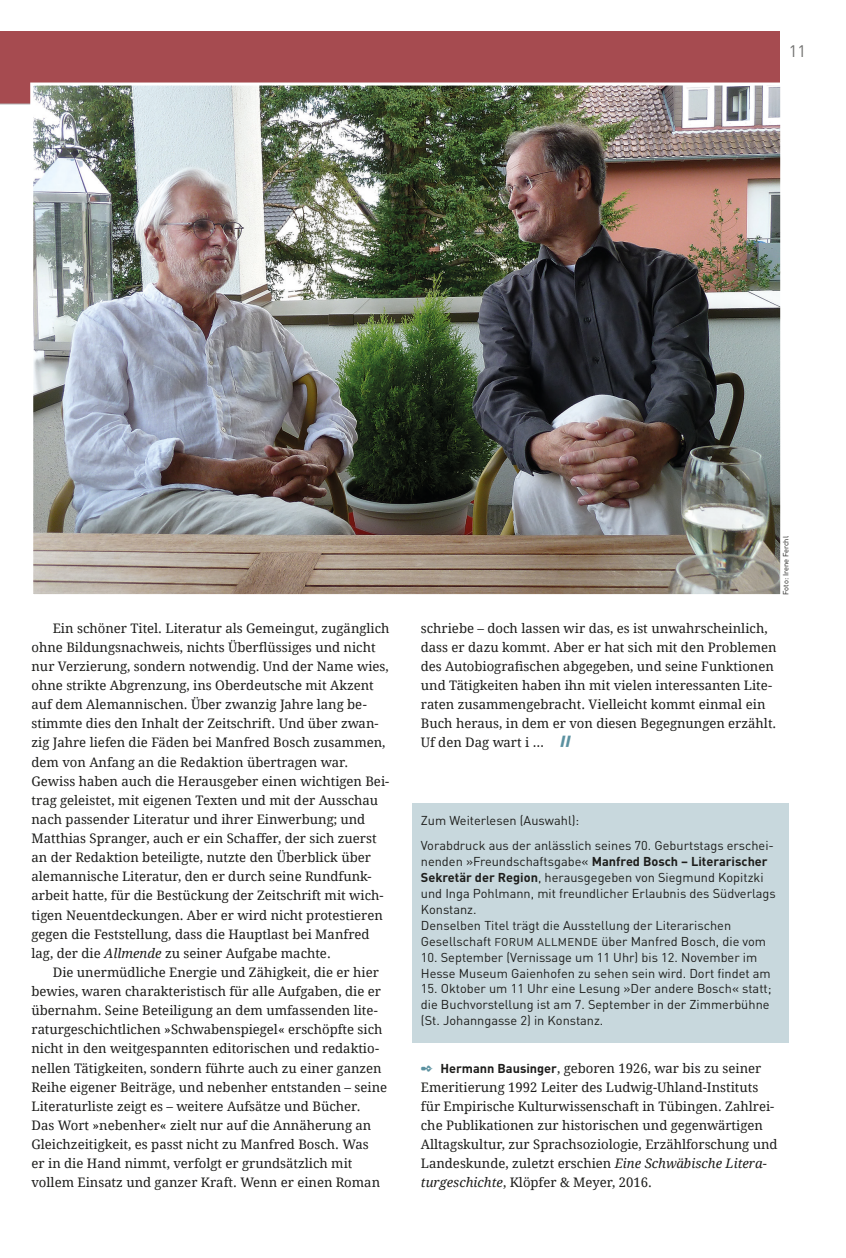
<style>
.page{position:relative;width:846px;height:1258px;background:#fff}
.page>*{position:absolute;margin:0;border:0;box-sizing:border-box;transform-origin:0 0}
.t1{font:16.5px "DINOT";color:#70706f}
.t2{font:italic 900 15px "Frutiger BQ";color:#5b91a0}
.t3{font:13.2px/19px "Droid Serif";color:#1d1d1b}
.t4{font:12.75px/15.9px "DINOT";color:#1d1d1b}
.t5{font:7.5px "DINOT";color:#1d1d1b}
.s1{font-style:italic}
.s2{font-weight:700}
.s3{font-size:11.25px}
.s4{font-family:"DINOT";font-weight:700;font-size:12.75px}
</style>
<div class="page">
<div style="left:412px;top:803px;width:376px;height:240px;background:#c8d8dd"></div>
<div style="left:0;top:32px;width:780px;height:72px;background:#a64b50"></div>
<hr style="left:0;top:104px;width:391px;height:1px;background:#b2b2b2">
<img style="left:34px;top:87px;width:745px;height:506px">
<div style="left:30px;top:83px;width:753px;height:514px;border:3px solid #fff"></div>
<p class="t1" style="left:788px;top:40px;width:19px">11</p>
<p class="t3" style="left:32px;top:618px;width:359px;text-indent:21px">Ein schöner Titel. Literatur als Gemeingut, zugänglich ohne Bildungsnachweis, nichts Überflüssiges und nicht nur Verzierung, sondern notwendig. Und der Name wies, ohne strikte Abgrenzung, ins Oberdeutsche mit Akzent auf dem Alemannischen. Über zwanzig Jahre lang be&shy;stimmte dies den Inhalt der Zeitschrift. Und über zwan&shy;zig Jahre liefen die Fäden bei Manfred Bosch zusammen, dem von Anfang an die Redaktion übertragen war.<br>Gewiss haben auch die Herausgeber einen wichtigen Bei&shy;trag geleistet, mit eigenen Texten und mit der Ausschau nach passender Literatur und ihrer Einwerbung; und Matthias Spranger, auch er ein Schaffer, der sich zuerst an der Redaktion beteiligte, nutzte den Überblick über alemannische Literatur, den er durch seine Rundfunk&shy;arbeit hatte, für die Bestückung der Zeitschrift mit wich&shy;tigen Neuentdeckungen. Aber er wird nicht protestieren gegen die Feststellung, dass die Hauptlast bei Manfred lag, der die <span class="s1">Allmende</span> zu seiner Aufgabe machte.</p>
<p class="t3" style="left:31px;top:963px;width:357px;text-indent:21px">Die unermüdliche Energie und Zähigkeit, die er hier bewies, waren charakteristisch für alle Aufgaben, die er übernahm. Seine Beteiligung an dem umfassenden lite&shy;raturgeschichtlichen »Schwabenspiegel« erschöpfte sich nicht in den weitgespannten editorischen und redaktio&shy;nellen Tätigkeiten, sondern führte auch zu einer ganzen Reihe eigener Beiträge, und nebenher entstanden – seine Literaturliste zeigt es – weitere Aufsätze und Bücher.<br>Das Wort »nebenher« zielt nur auf die Annäherung an Gleichzeitigkeit, es passt nicht zu Manfred Bosch. Was<br>er in die Hand nimmt, verfolgt er grundsätzlich mit vollem Einsatz und ganzer Kraft. Wenn er einen Roman</p>
<p class="t5" style="left:780px;top:595px;width:60px;rotate:-90deg">Foto: Irene Ferchl</p>
<p class="t3" style="left:421px;top:618px;width:357px">schriebe – doch lassen wir das, es ist unwahrscheinlich, dass er dazu kommt. Aber er hat sich mit den Problemen des Autobiografischen abgegeben, und seine Funktionen und Tätigkeiten haben ihn mit vielen interessanten Lite&shy;raten zusammengebracht. Vielleicht kommt einmal ein Buch heraus, in dem er von diesen Begegnungen erzählt.<br>Uf den Dag wart i …</p>
<p class="t2" style="left:560px;top:733px;width:11px">ll</p>
<p class="t4" style="left:421px;top:808px;width:354px;line-height:24.9px">Zum Weiterlesen (Auswahl):<br>Vorabdruck aus der anlässlich seines 70. Geburtstags erschei-</p>
<p class="t4" style="left:421px;top:853px;width:356px">nenden »Freundschaftsgabe« <span class="s2">Manfred Bosch – Literarischer Sekretär der Region</span>, herausgegeben von Siegmund Kopitzki und Inga Pohlmann, mit freundlicher Erlaubnis des Südverlags Konstanz.<br>Denselben Titel trägt die Ausstellung der Literarischen Gesellschaft <span class="s3">FORUM ALLMENDE</span> über Manfred Bosch, die vom</p>
<p class="t4" style="left:421px;top:948px;width:351px">10. September (Vernissage um 11 Uhr) bis 12. November im<br>Hesse Museum Gaienhofen zu sehen sein wird. Dort findet am</p>
<p class="t4" style="left:421px;top:980px;width:352px">15. Oktober um 11 Uhr eine Lesung »Der andere Bosch« statt; die Buchvorstellung ist am 7. September in der Zimmerbühne (St. Johanngasse 2) in Konstanz.</p>
<p class="t3" style="left:421px;top:1058px;width:358px;text-indent:20px"><span class="s4">Hermann Bausinger</span>, geboren 1926, war bis zu seiner Emeritierung 1992 Leiter des Ludwig-Uhland-Instituts für Empirische Kulturwissenschaft in Tübingen. Zahlrei&shy;che Publikationen zur historischen und gegenwärtigen Alltagskultur, zur Sprachsoziologie, Erzählforschung und Landeskunde, zuletzt erschien <span class="s1">Eine Schwäbische Litera&shy;turgeschichte</span>, Klöpfer &amp; Meyer, 2016.</p>
</div>
